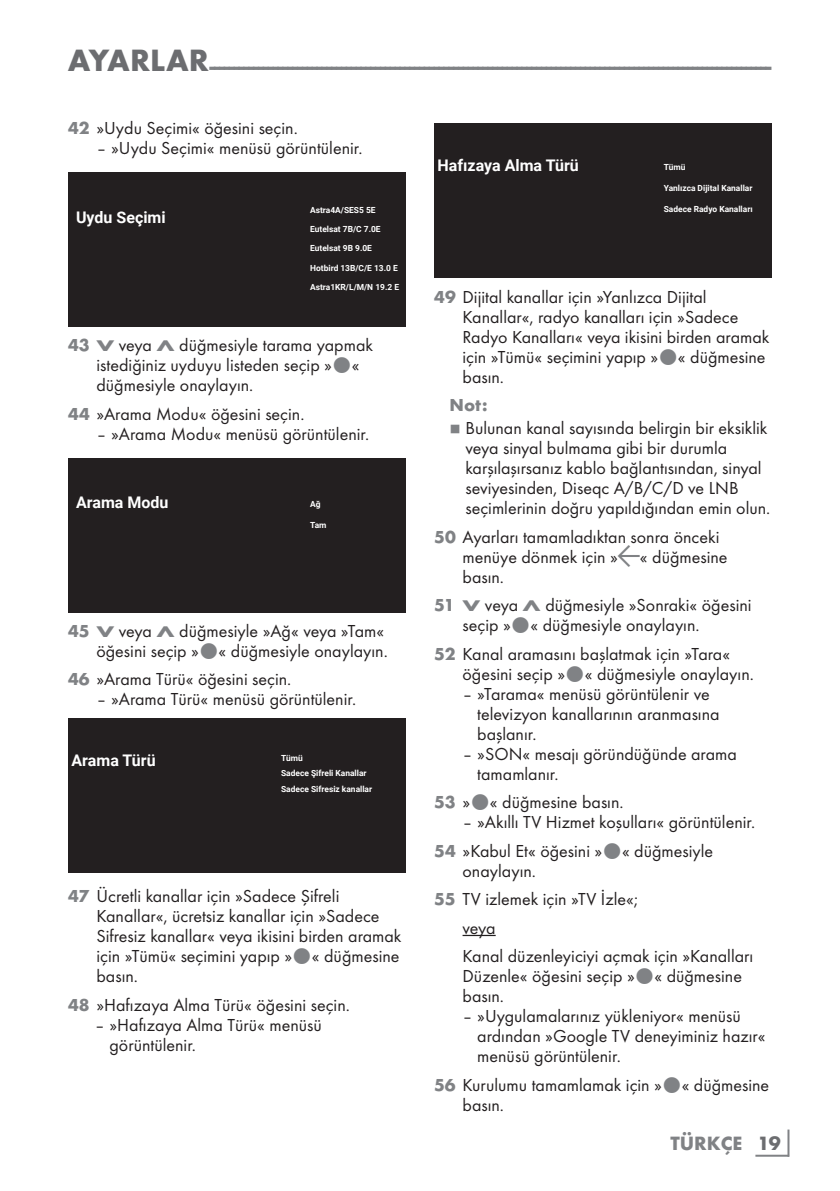
<style>
.page{position:relative;width:840px;height:1191px;background:#fff}
.page>*{position:absolute;margin:0;border:0;box-sizing:border-box;transform-origin:0 0}
.t1{font:700 24px "Futura TOT";color:#808285}
.t2{font:700 20px "Futura TOT";color:#808285}
.t3{font:18px/20px "Futura TOT Boo";color:#231f20}
.t4{font:700 18px "Futura TOT";color:#808285}
.t5{font:700 16px "Roboto";color:#fff}
.t6{font:700 8.4px/15.8px "Roboto";color:#fff}
.t7{font:8px "Grund Son Se";color:#808285}
.s1{font-size:32px;color:#6c6d70}
.s2{font-family:"Futura TOT";font-weight:700;color:#808285}
.s3{font-family:"Futura TOT";font-weight:700;font-size:16px;color:#808285}
.s4{font-family:"Arcelik TS9 Android";font-size:24px;color:#808285}
.s5{color:#6c6d70}
</style>
<div class="page">
<hr style="left:787px;top:1129px;width:2px;height:27px;background:#808285">
<hr style="left:755px;top:1154px;width:33px;height:2px;background:#808285">
<div style="left:68px;top:172px;width:337px;height:155px;background:#231f20"></div>
<div style="left:68px;top:457px;width:337px;height:155px;background:#231f20"></div>
<div style="left:68px;top:718px;width:337px;height:155px;background:#231f20"></div>
<hr style="left:462px;top:935px;width:33px;height:1px;background:#231f20">
<div style="left:434px;top:123px;width:337px;height:155px;background:#231f20"></div>
<h1 class="t1" style="left:68px;top:51px;width:704px"><span class="s1">AYARLAR</span>-------------------------------------------------------------------------------------------------------------------</h1>
<p class="t3" style="left:68px;top:118px;width:231px"><span class="s2">42</span> »Uydu Seçimi« öğesini seçin.</p>
<p class="t3" style="left:96px;top:138px;width:267px">– »Uydu Seçimi« menüsü görüntülenir.</p>
<p class="t5" style="left:76px;top:206px;width:91px">Uydu Seçimi</p>
<p class="t6" style="left:310px;top:202px;width:67px">Astra4A/SES5 5E</p>
<p class="t6" style="left:310px;top:221px;width:72px">Eutelsat 7B/C 7.0E</p>
<p class="t6" style="left:310px;top:240px;width:63px">Eutelsat 9B 9.0E</p>
<p class="t6" style="left:310px;top:259px;width:89px">Hotbird 13B/C/E 13.0 E</p>
<p class="t6" style="left:310px;top:278px;width:90px">Astra1KR/L/M/N 19.2 E</p>
<p class="t3" style="left:96px;top:335px;width:278px;text-indent:-28px"><span class="s2">43</span> <span class="s3">V</span> veya <span class="s3">Λ</span> düğmesiyle tarama yapmak istediğiniz uyduyu listeden seçip » « düğmesiyle onaylayın.</p>
<p class="t3" style="left:68px;top:403px;width:238px"><span class="s2">44</span> »Arama Modu« öğesini seçin.</p>
<p class="t3" style="left:96px;top:423px;width:274px">– »Arama Modu« menüsü görüntülenir.</p>
<p class="t5" style="left:76px;top:491px;width:94px">Arama Modu</p>
<p class="t6" style="left:310px;top:495px;width:12px">Ağ</p>
<p class="t6" style="left:310px;top:517px;width:18px">Tam</p>
<p class="t3" style="left:68px;top:620px;width:321px;text-align:right"><span class="s2">45</span> <span class="s3">V</span> veya <span class="s3">Λ</span> düğmesiyle »Ağ« veya »Tam« öğesini seçip » « düğmesiyle onaylayın.</p>
<p class="t3" style="left:68px;top:669px;width:225px"><span class="s2">46</span> »Arama Türü« öğesini seçin.</p>
<p class="t3" style="left:96px;top:689px;width:261px">– »Arama Türü« menüsü görüntülenir.</p>
<p class="t5" style="left:71px;top:749px;width:86px">Arama Türü</p>
<p class="t6" style="left:281px;top:749px;width:93px">Tümü<br>Sadece Şifreli Kanallar<br>Sadece Sifresiz kanallar</p>
<p class="t3" style="left:96px;top:886px;width:306px;text-indent:-28px"><span class="s2">47</span> Ücretli kanallar için »Sadece Şifreli Kanallar«, ücretsiz kanallar için »Sadece Sifresiz kanallar« veya ikisini birden aramak için »Tümü« seçimini yapıp » « düğmesine basın.</p>
<p class="t3" style="left:68px;top:994px;width:283px"><span class="s2">48</span> »Hafızaya Alma Türü« öğesini seçin.</p>
<p class="t3" style="left:109px;top:1014px;width:214px;text-indent:-15px">– »Hafızaya Alma Türü« menüsü görüntülenir.</p>
<p class="t5" style="left:437px;top:154px;width:143px">Hafızaya Alma Türü</p>
<p class="t6" style="left:663px;top:158px;width:23px">Tümü</p>
<p class="t6" style="left:663px;top:180px;width:90px">Yanlızca Dijital Kanallar</p>
<p class="t6" style="left:663px;top:201px;width:90px">Sadece Radyo Kanalları</p>
<p class="t3" style="left:462px;top:286px;width:308px;text-indent:-28px"><span class="s2">49</span> Dijital kanallar için »Yanlızca Dijital Kanallar«, radyo kanalları için »Sadece Radyo Kanalları« veya ikisini birden aramak için »Tümü« seçimini yapıp » « düğmesine basın.</p>
<p class="t4" style="left:449px;top:394px;width:40px">Not:</p>
<p class="t7" style="left:449px;top:425px;width:13px">7</p>
<p class="t3" style="left:465px;top:418px;width:306px">Bulunan kanal sayısında belirgin bir eksiklik veya sinyal bulmama gibi bir durumla karşılaşırsanız kablo bağlantısından, sinyal seviyesinden, Diseqc A/B/C/D ve LNB seçimlerinin doğru yapıldığından emin olun.</p>
<p class="t3" style="left:462px;top:526px;width:266px;text-indent:-28px"><span class="s2">50</span> Ayarları tamamladıktan sonra önceki menüye dönmek için »<span class="s4">a</span>« düğmesine basın.</p>
<p class="t3" style="left:462px;top:595px;width:290px;text-indent:-28px"><span class="s2">51</span> <span class="s3">V</span> veya <span class="s3">Λ</span> düğmesiyle »Sonraki« öğesini seçip » « düğmesiyle onaylayın.</p>
<p class="t3" style="left:462px;top:643px;width:293px;text-indent:-28px"><span class="s2">52</span> Kanal aramasını başlatmak için »Tara« öğesini seçip » « düğmesiyle onaylayın.</p>
<p class="t3" style="left:477px;top:683px;width:244px;text-indent:-15px">– »Tarama« menüsü görüntülenir ve televizyon kanallarının aranmasına başlanır.</p>
<p class="t3" style="left:477px;top:743px;width:261px;text-indent:-15px">– »SON« mesajı göründüğünde arama tamamlanır.</p>
<p class="t3" style="left:434px;top:792px;width:191px"><span class="s2">53</span> » « düğmesine basın.</p>
<p class="t3" style="left:434px;top:807px;width:322px;line-height:28.6px;text-indent:28px">– »Akıllı TV Hizmet koşulları« görüntülenir.<br><span class="s2">54</span> »Kabul Et« öğesini » « düğmesiyle</p>
<p class="t3" style="left:462px;top:860px;width:75px">onaylayın.</p>
<p class="t3" style="left:434px;top:889px;width:205px"><span class="s2">55</span> TV izlemek için »TV İzle«;</p>
<p class="t3" style="left:462px;top:917px;width:35px">veya</p>
<p class="t3" style="left:462px;top:946px;width:292px">Kanal düzenleyiciyi açmak için »Kanalları</p>
<p class="t3" style="left:462px;top:966px;width:281px">Düzenle« öğesini seçip » « düğmesine basın.</p>
<p class="t3" style="left:477px;top:1006px;width:290px;text-indent:-15px">– »Uygulamalarınız yükleniyor« menüsü ardından »Google TV deneyiminiz hazır« menüsü görüntülenir.</p>
<p class="t3" style="left:462px;top:1074px;width:308px;text-indent:-28px"><span class="s2">56</span> Kurulumu tamamlamak için » « düğmesine basın.</p>
<p class="t2" style="left:670px;top:1131px;width:112px">TÜRKÇE <span class="s5">19</span></p>
</div>
